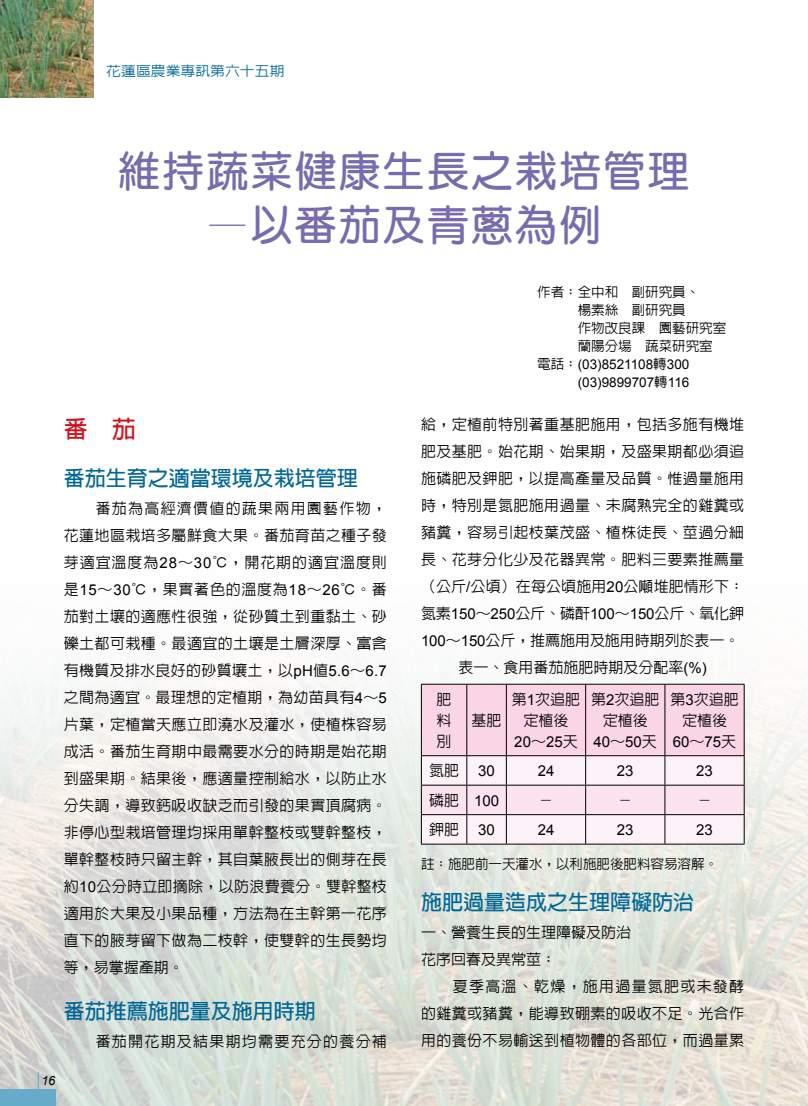
<style>
.page{position:relative;width:808px;height:1106px;background:#fff}
.page>*{position:absolute;margin:0;border:0;box-sizing:border-box;transform-origin:0 0}
.t1{font:700 42px/54px "Yen Round";letter-spacing:.05em;color:#796baf;text-align:center}
.t2{font:700 24px "Lin Gothic";color:#d0111b}
.t3{font:700 21px "Lin Gothic";color:#006795}
.t4{font:500 15px/27px "Lin Gothic";letter-spacing:.025em;color:#000;text-align:center}
.t5{font:15px "Arial";color:#000}
.t6{font:500 15px/27px "Lin Gothic";color:#000}
.t7{font:500 15px "Lin Gothic";letter-spacing:.085em;color:#000}
.t8{font:500 13.5px/18px "Lin Gothic";color:#000}
.t9{font:13.5px/18px "Arial";color:#000;text-align:right}
.t10{font:500 13.5px "Lin Gothic";color:#006795;scale:1.1 1}
.t11{font:italic 12.75px "Arial";color:#000}
.s1{font-family:"Lin Gothic";font-weight:500}
.s2{font-family:"Arial";font-weight:400}
</style>
<div class="page">
<img style="left:0;top:673px;width:808px;height:433px">
<svg style="left:421px;top:684px;width:324px;height:160px"></svg>
<hr style="left:421px;top:843px;width:46px;height:1px;background:#000">
<hr style="left:467px;top:843px;width:39px;height:1px;background:#000">
<hr style="left:506px;top:843px;width:80px;height:1px;background:#000">
<hr style="left:586px;top:843px;width:79px;height:1px;background:#000">
<hr style="left:665px;top:843px;width:79px;height:1px;background:#000">
<div style="left:0;top:1089px;width:55px;height:17px;background:#67abca"></div>
<hr style="left:38px;top:1071px;width:1px;height:35px;background:#67abca">
<img style="left:0;top:0;width:94px;height:98px">
<p class="t10" style="left:106px;top:64px;width:164px">花蓮區農業專訊第六十五期</p>
<h1 class="t1" style="left:118px;top:144px;width:573px">維持蔬菜健康生長之栽培管理—以番茄及青蔥為例</h1>
<p class="t8" style="left:578px;top:283px;width:150px;text-indent:-40px">作者：全中和 副研究員、<br>楊素絲 副研究員<br>作物改良課 園藝研究室蘭陽分場 蔬菜研究室</p>
<p class="t9" style="left:537px;top:355px;width:154px"><span class="s1">電話：</span>(03)8521108<span class="s1">轉</span>300 (03)9899707<span class="s1">轉</span>116</p>
<h2 class="t2" style="left:64px;top:417px;width:73px">番　茄</h2>
<h3 class="t3" style="left:64px;top:467px;width:295px">番茄生育之適當環境及栽培管理</h3>
<p class="t4" style="left:64px;top:495px;width:325px;text-align:justify;text-indent:32px">番茄為高經濟價值的蔬果兩用園藝作物，花蓮地區栽培多屬鮮食大果。番茄育苗之種子發芽適宜溫度為<span class="s2">28</span>～<span class="s2">30</span>℃，開花期的適宜溫度則是<span class="s2">15</span>～<span class="s2">30</span>℃，果實著色的溫度為<span class="s2">18</span>～<span class="s2">26</span>℃。番茄對土壤的適應性很強，從砂質土到重黏土、砂礫土都可栽種。最適宜的土壤是土層深厚、富含有機質及排水良好的砂質壤土，以<span class="s2">pH</span>值<span class="s2">5.6</span>～<span class="s2">6.7</span>之間為適宜。最理想的定植期，為幼苗具有<span class="s2">4</span>～<span class="s2">5</span>片葉，定植當天應立即澆水及灌水，使植株容易成活。番茄生育期中最需要水分的時期是始花期到盛果期。結果後，應適量控制給水，以防止水分失調，導致鈣吸收缺乏而引發的果實頂腐病。非停心型栽培管理均採用單幹整枝或雙幹整枝，單幹整枝時只留主幹，其自葉腋長出的側芽在長約<span class="s2">10</span>公分時立即摘除，以防浪費養分。雙幹整枝適用於大果及小果品種，方法為在主幹第一花序直下的腋芽留下做為二枝幹，使雙幹的生長勢均等，易掌握產期。</p>
<h3 class="t3" style="left:64px;top:1000px;width:253px">番茄推薦施肥量及施用時期</h3>
<p class="t7" style="left:96px;top:1033px;width:293px">番茄開花期及結果期均需要充分的養分補</p>
<p class="t11" style="left:41px;top:1073px;width:8px">16</p>
<p class="t4" style="left:421px;top:411px;width:325px">給，定植前特別著重基肥施用，包括多施有機堆肥及基肥。始花期、始果期，及盛果期都必須追施磷肥及鉀肥，以提高產量及品質。惟過量施用時，特別是氮肥施用過量、未腐熟完全的雞糞或豬糞，容易引起枝葉茂盛、植株徒長、莖過分細長、花芽分化少及花器異常。肥料三要素推薦量（公斤<span class="s2">/</span>公頃）在每公頃施用<span class="s2">20</span>公噸堆肥情形下：氮素<span class="s2">150</span>～<span class="s2">250</span>公斤、磷酐<span class="s2">100</span>～<span class="s2">150</span>公斤、氧化鉀<br><span class="s2">100</span>～<span class="s2">150</span>公斤，推薦施用及施用時期列於表一。表一、食用番茄施肥時期及分配率<span class="s2">(%)</span></p>
<p class="t4" style="left:437px;top:688px;width:16px;line-height:21px;text-align:justify">肥料別</p>
<p class="t4" style="left:512px;top:688px;width:70px;line-height:21px">第<span class="s2">1</span>次追肥定植後</p>
<p class="t5" style="left:514px;top:733px;width:65px">20<span class="s1">～</span>25<span class="s1">天</span></p>
<p class="t4" style="left:591px;top:688px;width:70px;line-height:21px">第<span class="s2">2</span>次追肥定植後</p>
<p class="t5" style="left:594px;top:733px;width:65px">40<span class="s1">～</span>50<span class="s1">天</span></p>
<p class="t4" style="left:670px;top:688px;width:70px;line-height:21px">第<span class="s2">3</span>次追肥定植後</p>
<p class="t5" style="left:673px;top:733px;width:65px">60<span class="s1">～</span>75<span class="s1">天</span></p>
<p class="t4" style="left:472px;top:706px;width:31px">基肥</p>
<p class="t4" style="left:429px;top:757px;width:31px">氮肥</p>
<p class="t5" style="left:478px;top:762px;width:18px">30</p>
<p class="t5" style="left:538px;top:762px;width:18px">24</p>
<p class="t5" style="left:617px;top:762px;width:18px">23</p>
<p class="t5" style="left:696px;top:762px;width:18px">23</p>
<p class="t5" style="left:429px;top:791px;width:72px"><span class="s1">磷肥</span> 100</p>
<p class="t4" style="left:538px;top:786px;width:16px">－</p>
<p class="t4" style="left:618px;top:786px;width:16px">－</p>
<p class="t4" style="left:697px;top:786px;width:16px">－</p>
<p class="t4" style="left:429px;top:815px;width:31px">鉀肥</p>
<p class="t5" style="left:478px;top:821px;width:18px">30</p>
<p class="t5" style="left:538px;top:821px;width:18px">24</p>
<p class="t5" style="left:617px;top:821px;width:18px">23</p>
<p class="t5" style="left:696px;top:821px;width:18px">23</p>
<p class="t8" style="left:421px;top:855px;width:298px">註：施肥前一天灌水，以利施肥後肥料容易溶解。</p>
<h3 class="t3" style="left:421px;top:891px;width:274px">施肥過量造成之生理障礙防治</h3>
<p class="t6" style="left:421px;top:918px;width:211px">一、營養生長的生理障礙及防治花序回春及異常莖：</p>
<p class="t4" style="left:421px;top:972px;width:325px;text-align:justify;text-indent:32px">夏季高溫、乾燥，施用過量氮肥或未發酵的雞糞或豬糞，能導致硼素的吸收不足。光合作用的養份不易輸送到植物體的各部位，而過量累</p>
</div>
